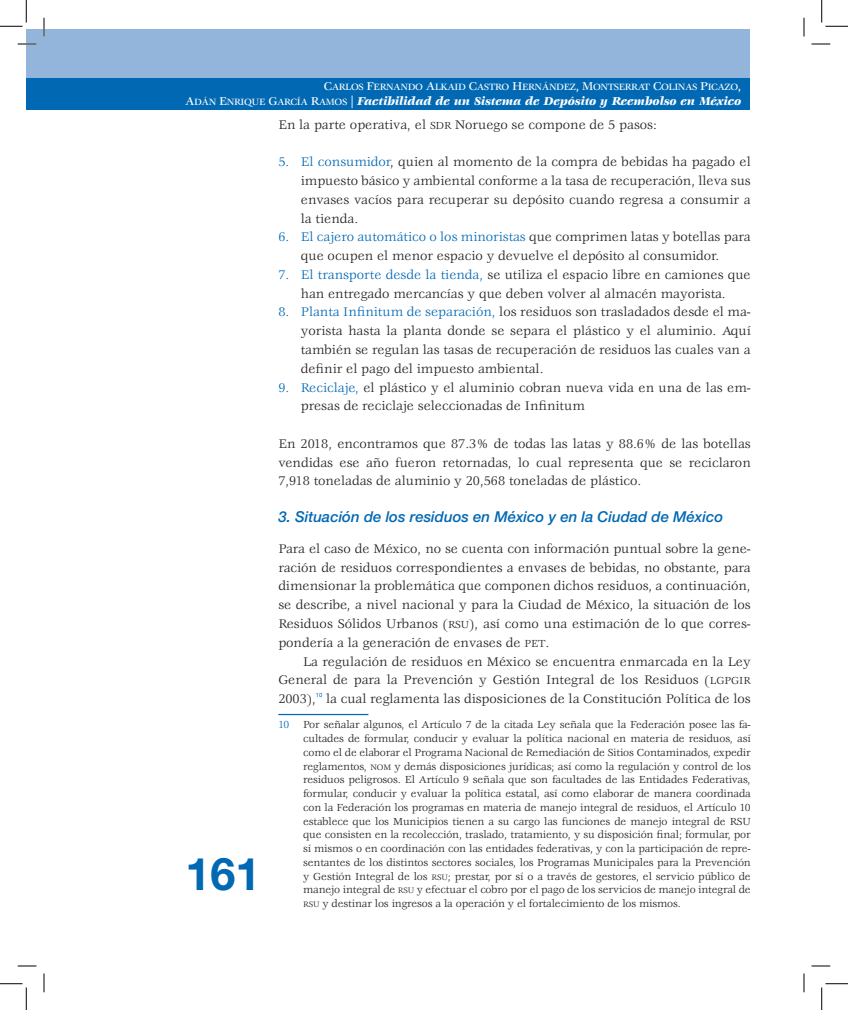
<style>
.page{position:relative;width:848px;height:1010px;background:#fff}
.page>*{position:absolute;margin:0;border:0;box-sizing:border-box;transform-origin:0 0}
.t1{font:700 45px "Helvetica Neue LT Std";color:#0168b3}
.SUBTITULOS_OK_-_Copi{font:italic 500 15px "Helvetica Neue LT Std";color:#0168b3}
.TXT_01{font:13.75px/18.8px "Veljovic Std";color:#231f20;text-align:justify}
.TXT_02{font:13.75px/18.8px "Veljovic Std";color:#231f20;text-align:justify}
.t2{font:italic 900 12.5px "Veljovic Std";letter-spacing:-.01em;color:#fff}
.PIE_PAG{font:11.25px/13.8px "Veljovic Std";letter-spacing:-.01em;color:#231f20;text-align:justify}
.t3{font:10px "Veljovic Medium SC800";letter-spacing:-.03em;color:#fff}
.TXT_02-2{font:5.88px "Helvetica Neue LT Std";color:#0168b3}
.s1{font-size:12.5px}
.s2{font-family:"Veljovic Medium SC800";font-weight:400;font-style:normal}
.s3{font-family:"Veljovic Medium SC800";font-weight:400;font-style:normal;font-size:10px}
.s4{font-family:"Veljovic";font-weight:500;font-style:normal}
.s5{font-size:11.25px}
.s6{color:#0168b3}
.s7{font-size:8.75px}
</style>
<div class="page">
<div style="left:26px;top:29px;width:723px;height:56px;background:#93b5db"></div>
<div style="left:26px;top:78px;width:723px;height:32px;background:#0168b3"></div>
<hr style="left:278px;top:713px;width:90px;height:2px;background:#0168b3">
<svg style="left:18px;top:43px;width:18px;height:2px"></svg>
<svg style="left:811px;top:43px;width:18px;height:2px"></svg>
<svg style="left:18px;top:965px;width:18px;height:1px"></svg>
<svg style="left:811px;top:965px;width:18px;height:1px"></svg>
<svg style="left:43px;top:18px;width:2px;height:18px"></svg>
<svg style="left:43px;top:973px;width:2px;height:18px"></svg>
<svg style="left:803px;top:18px;width:1px;height:18px"></svg>
<svg style="left:803px;top:973px;width:1px;height:18px"></svg>
<svg style="left:0;top:0;width:27px;height:27px"></svg>
<svg style="left:0;top:983px;width:27px;height:26px"></svg>
<svg style="left:821px;top:0;width:26px;height:27px"></svg>
<svg style="left:821px;top:983px;width:26px;height:26px"></svg>
<p class="t3" style="left:323px;top:81px;width:419px"><span class="s1">C</span>ARLOS <span class="s1">F</span>ERNANDO <span class="s1">A</span>LKAID <span class="s1">C</span>ASTRO <span class="s1">H</span>ERNÁNDEZ<span class="s1">, M</span>ONTSERRAT <span class="s1">C</span>OLINAS <span class="s1">P</span>ICAZO<span class="s1">,</span></p>
<p class="t2" style="left:185px;top:94px;width:557px"><span class="s2">A</span><span class="s3">DÁN</span> <span class="s2">E</span><span class="s3">NRIQUE</span> <span class="s2">G</span><span class="s3">ARCÍA</span> <span class="s2">R</span><span class="s3">AMOS</span> <span class="s4">|</span> Factibilidad de un Sistema de Depósito y Reembolso en México</p>
<p class="TXT_01" style="left:278px;top:116px;width:380px">En la parte operativa, el <span class="s5">SDR</span> Noruego se compone de 5 pasos:</p>
<p class="TXT_01" style="left:301px;top:153px;width:451px;text-indent:-22px"><span class="s6">5. El consumidor</span>, quien al momento de la compra de bebidas ha pagado el impuesto básico y ambiental conforme a la tasa de recuperación, lleva sus envases vacíos para recuperar su depósito cuando regresa a consumir a la tienda.</p>
<p class="TXT_01" style="left:301px;top:228px;width:451px;text-indent:-22px"><span class="s6">6. El cajero automático o los minoristas</span> que comprimen latas y botellas para que ocupen el menor espacio y devuelve el depósito al consumidor.</p>
<p class="TXT_01" style="left:278px;top:266px;width:474px;text-align:center"><span class="s6">7. El transporte desde la tienda,</span> se utiliza el espacio libre en camiones que han entregado mercancías y que deben volver al almacén mayorista.</p>
<p class="TXT_01" style="left:301px;top:303px;width:451px;text-indent:-22px"><span class="s6">8. Planta Infinitum de separación,</span> los residuos son trasladados desde el ma&shy;yorista hasta la planta donde se separa el plástico y el aluminio. Aquí también se regulan las tasas de recuperación de residuos las cuales van a definir el pago del impuesto ambiental.</p>
<p class="TXT_01" style="left:301px;top:378px;width:451px;text-indent:-22px"><span class="s6">9. Reciclaje,</span> el plástico y el aluminio cobran nueva vida en una de las em&shy;presas de reciclaje seleccionadas de Infinitum</p>
<p class="TXT_01" style="left:278px;top:434px;width:474px">En 2018, encontramos que 87.3% de todas las latas y 88.6% de las botellas vendidas ese año fueron retornadas, lo cual representa que se reciclaron 7,918 toneladas de aluminio y 20,568 toneladas de plástico.</p>
<p class="SUBTITULOS_OK_-_Copi" style="left:278px;top:507px;width:446px">3. Situación de los residuos en México y en la Ciudad de México</p>
<p class="TXT_01" style="left:278px;top:539px;width:474px">Para el caso de México, no se cuenta con información puntual sobre la gene&shy;ración de residuos correspondientes a envases de bebidas, no obstante, para dimensionar la problemática que componen dichos residuos, a continuación, se describe, a nivel nacional y para la Ciudad de México, la situación de los Residuos Sólidos Urbanos (<span class="s5">RSU</span>), así como una estimación de lo que corres&shy;pondería a la generación de envases de <span class="s5">PET</span>.</p>
<p class="TXT_02" style="left:278px;top:652px;width:474px;text-indent:25px">La regulación de residuos en México se encuentra enmarcada en la Ley General de para la Prevención y Gestión Integral de los Residuos (<span class="s5">LGPGIR </span>2003),</p>
<p class="TXT_02-2" style="left:316px;top:691px;width:8px">10</p>
<p class="TXT_02" style="left:326px;top:689px;width:426px">la cual reglamenta las disposiciones de la Constitución Política de los</p>
<p class="PIE_PAG" style="left:303px;top:718px;width:449px;text-indent:-25px"><span class="s6">10</span> Por señalar algunos, el Artículo 7 de la citada Ley señala que la Federación posee las fa&shy;cultades de formular, conducir y evaluar la política nacional en materia de residuos, así como el de elaborar el Programa Nacional de Remediación de Sitios Contaminados, expedir reglamentos, <span class="s7">NOM</span> y demás disposiciones jurídicas; así como la regulación y control de los residuos peligrosos. El Artículo 9 señala que son facultades de las Entidades Federativas, formular, conducir y evaluar la política estatal, así como elaborar de manera coordinada con la Federación los programas en materia de manejo integral de residuos, el Artículo 10 establece que los Municipios tienen a su cargo las funciones de manejo integral de RSU que consisten en la recolección, traslado, tratamiento, y su disposición final; formular, por sí mismos o en coordinación con las entidades federativas, y con la participación de repre&shy;sentantes de los distintos sectores sociales, los Programas Municipales para la Prevención y Gestión Integral de los <span class="s7">RSU</span>; prestar, por sí o a través de gestores, el servicio público de manejo integral de <span class="s7">RSU</span> y efectuar el cobro por el pago de los servicios de manejo integral de <span class="s7">RSU</span> y destinar los ingresos a la operación y el fortalecimiento de los mismos.</p>
<h1 class="t1" style="left:185px;top:845px;width:77px">161</h1>
</div>
